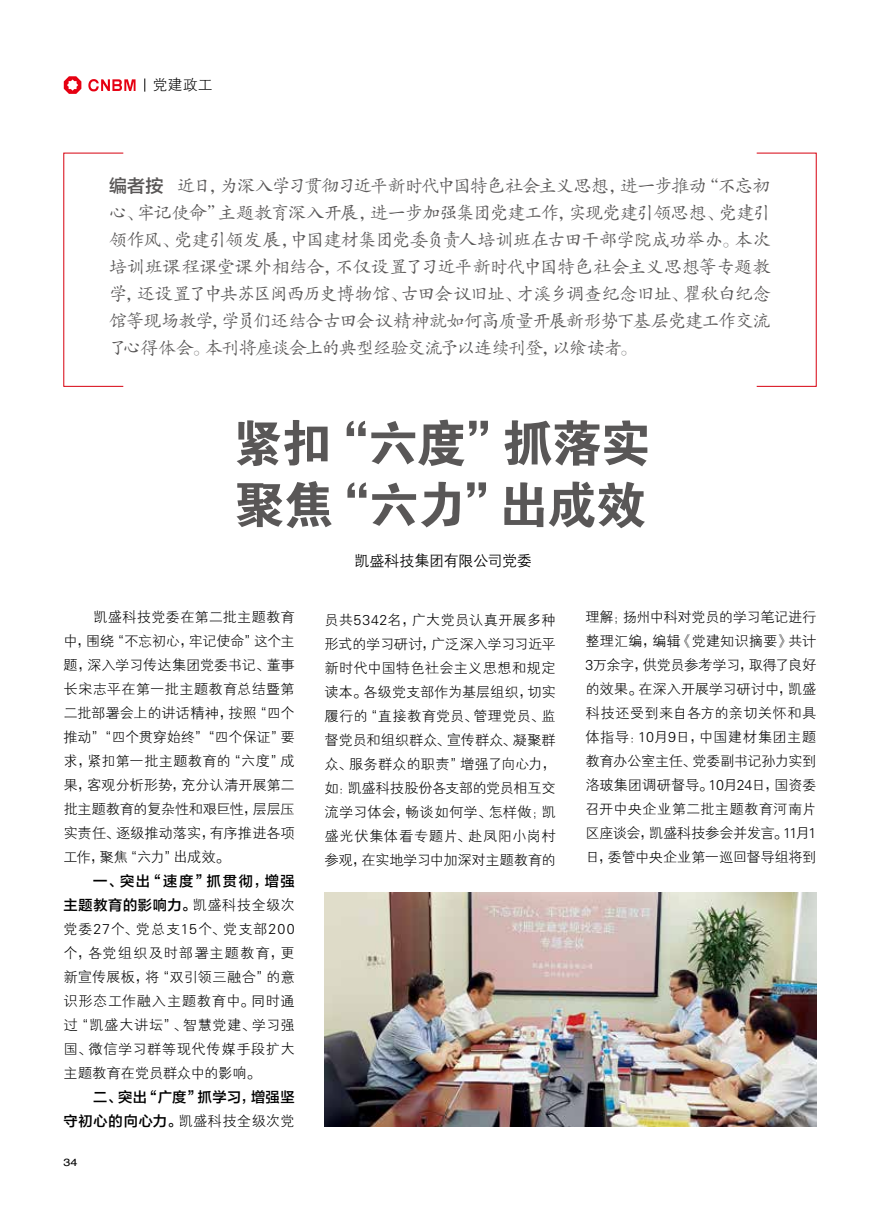
<style>
.page{position:relative;width:893px;height:1212px;background:#fff}
.page>*{position:absolute;margin:0;border:0;box-sizing:border-box;transform-origin:0 0}
.t1{font:50.1px/61.7px "FZDHTJW GB1 0";letter-spacing:-.025em;color:#595757}
.t2{font:18px/27px "FZKTJW GB1 0";letter-spacing:-.055em;color:#595757;text-align:justify}
.t3{font:15px "FZZDXJW GB1 0";letter-spacing:-.025em;color:#000}
.t4{font:15px "FZXH1 JW GB1 0";color:#000}
.t5{font:14.25px/24px "FZXH1 JW GB1 0";color:#000;text-align:justify}
.t6{font:14.25px/24px "FZLTZHJW GB1 0";letter-spacing:.05em;color:#000;text-align:right}
.t7{font:10.5px "Helvetica";color:#000;scale:1.2 1}
.s1{font-family:"FZLTZHJW GB1 0"}
.s2{font-family:"FZXH1 JW GB1 0"}
</style>
<div class="page">
<svg style="left:64px;top:76px;width:17px;height:18px"></svg>
<svg style="left:88px;top:79px;width:48px;height:12px"></svg>
<svg style="left:145px;top:79px;width:1px;height:13px"></svg>
<img style="left:325px;top:893px;width:491px;height:234px">
<p class="t4" style="left:153px;top:77px;width:62px">党建政工</p>
<p class="t2" style="left:109px;top:173px;width:663px"><span class="s1">编者按</span> 近日，为深入学习贯彻习近平新时代中国特色社会主义思想，进一步推动“不忘初心、牢记使命”主题教育深入开展，进一步加强集团党建工作，实现党建引领思想、党建引领作风、党建引领发展，中国建材集团党委负责人培训班在古田干部学院成功举办。本次培训班课程课堂课外相结合，不仅设置了习近平新时代中国特色社会主义思想等专题教学，还设置了中共苏区闽西历史博物馆、古田会议旧址、才溪乡调查纪念旧址、瞿秋白纪念馆等现场教学，学员们还结合古田会议精神就如何高质量开展新形势下基层党建工作交流了心得体会。本刊将座谈会上的典型经验交流予以连续刊登，以飨读者。</p>
<h1 class="t1" style="left:232px;top:415px;width:420px">紧扣“六度”抓落实聚焦“六力”出成效</h1>
<p class="t3" style="left:354px;top:552px;width:179px">凯盛科技集团有限公司党委</p>
<p class="t5" style="left:63px;top:605px;width:233px;text-indent:30px">凯盛科技党委在第二批主题教育中，围绕“不忘初心，牢记使命”这个主题，深入学习传达集团党委书记、董事长宋志平在第一批主题教育总结暨第二批部署会上的讲话精神，按照“四个推动”“四个贯穿始终”“四个保证”要求，紧扣第一批主题教育的“六度”成果，客观分析形势，充分认清开展第二批主题教育的复杂性和艰巨性，层层压实责任、逐级推动落实，有序推进各项工作，聚焦“六力”出成效。</p>
<p class="t6" style="left:63px;top:869px;width:233px">一、突出“速度”抓贯彻，增强<br>主题教育的影响力。<span class="s2">凯盛科技全级次</span></p>
<p class="t5" style="left:63px;top:917px;width:233px">党委27个、党总支15个、党支部200个，各党组织及时部署主题教育，更新宣传展板，将“双引领三融合”的意识形态工作融入主题教育中。同时通过“凯盛大讲坛”、智慧党建、学习强国、微信学习群等现代传媒手段扩大主题教育在党员群众中的影响。</p>
<p class="t6" style="left:63px;top:1085px;width:233px">二、突出“广度”抓学习，增强坚<br>守初心的向心力。<span class="s2">凯盛科技全级次党</span></p>
<p class="t7" style="left:63px;top:1154px;width:13px">34</p>
<p class="t5" style="left:325px;top:608px;width:233px">员共5342名，广大党员认真开展多种形式的学习研讨，广泛深入学习习近平新时代中国特色社会主义思想和规定读本。各级党支部作为基层组织，切实履行的“直接教育党员、管理党员、监督党员和组织群众、宣传群众、凝聚群众、服务群众的职责”增强了向心力，如：凯盛科技股份各支部的党员相互交流学习体会，畅谈如何学、怎样做；凯盛光伏集体看专题片、赴凤阳小岗村参观，在实地学习中加深对主题教育的</p>
<p class="t5" style="left:585px;top:605px;width:233px">理解；扬州中科对党员的学习笔记进行整理汇编，编辑《党建知识摘要》共计3万余字，供党员参考学习，取得了良好的效果。在深入开展学习研讨中，凯盛科技还受到来自各方的亲切关怀和具体指导：10月9日，中国建材集团主题教育办公室主任、党委副书记孙力实到洛玻集团调研督导。10月24日，国资委召开中央企业第二批主题教育河南片区座谈会，凯盛科技参会并发言。11月1日，委管中央企业第一巡回督导组将到</p>
</div>
